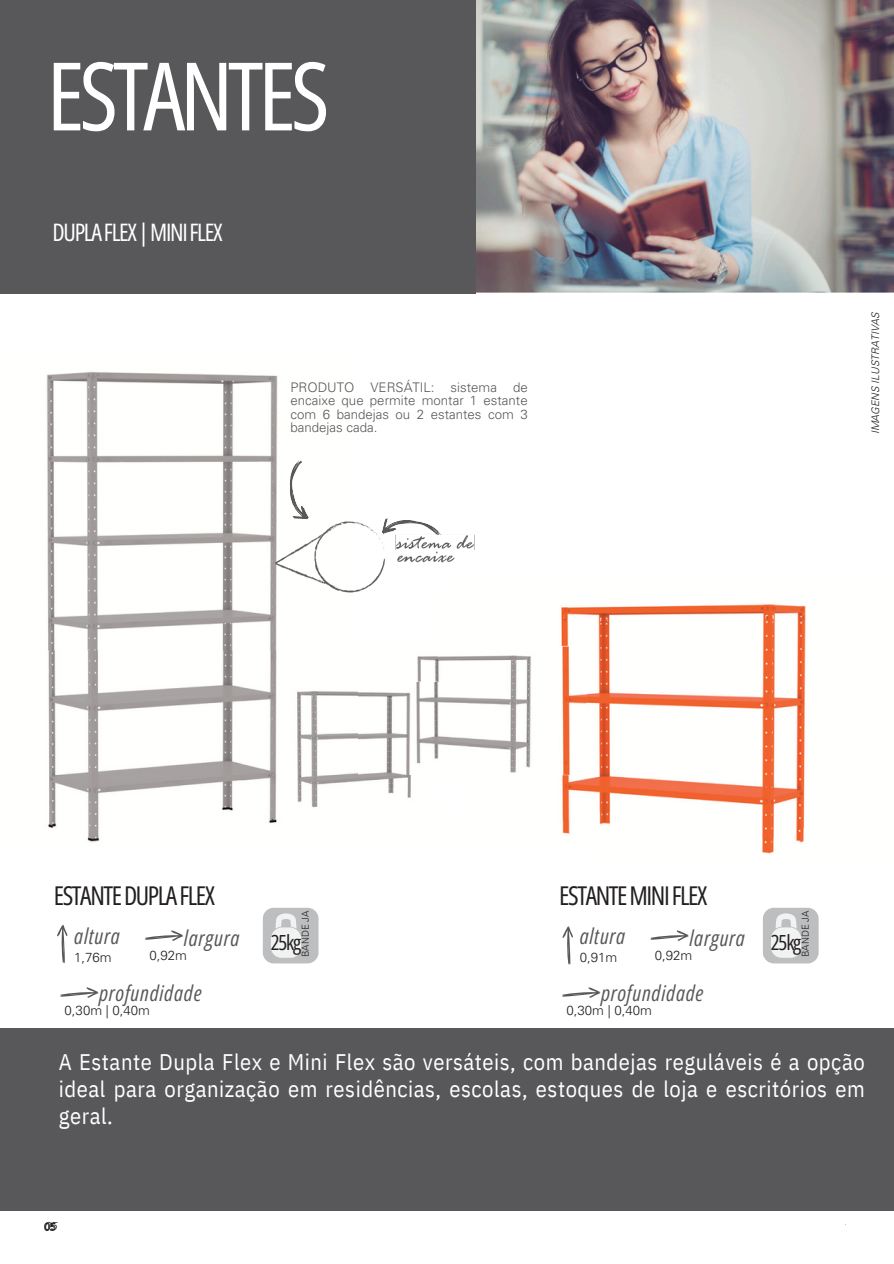
<style>
.page{position:relative;width:894px;height:1264px;background:#fff}
.page>*{position:absolute;margin:0;border:0;box-sizing:border-box;transform-origin:0 0}
.t1{font:94.5px "Open Sans Condensed";letter-spacing:-.055em;color:#fff}
.t2{font:25.95px "Open Sans Condensed";letter-spacing:-.055em;color:#231f20}
.t3{font:24.15px "Open Sans Condensed";letter-spacing:-.055em;color:#fff}
.t4{font:22.5px/27px "IBM Plex Sans Cond";letter-spacing:.025em;color:#fff;text-align:justify}
.t5{font:italic 21.6px "Open Sans Condensed";letter-spacing:.035em;color:#58585a}
.t6{font:20.85px "Open Sans Condensed";letter-spacing:-.055em;color:#231f20}
.t7{font:300 13.2px/13.5px "Univers LT Pro 45";color:#58585a;text-align:justify}
.t8{font:300 13.2px "Univers LT Pro 45";color:#231f20}
.t9{font:italic 300 11.55px "Univers LT Pro 45";color:#231f20}
.t10{font:italic 300 10.5px "Univers LT Pro 45";color:#231f20}
.t11{font:300 9.6px "Univers LT Pro 45";color:#231f20}
</style>
<div class="page">
<img style="left:475px;top:0;width:418px;height:293px">
<svg style="left:57px;top:924px;width:10px;height:38px"></svg>
<svg style="left:60px;top:987px;width:38px;height:10px"></svg>
<svg style="left:145px;top:930px;width:38px;height:10px"></svg>
<svg style="left:263px;top:907px;width:55px;height:56px"></svg>
<div style="left:0;top:0;width:475px;height:293px;background:#58585a"></div>
<svg style="left:562px;top:987px;width:38px;height:10px"></svg>
<svg style="left:562px;top:926px;width:11px;height:38px"></svg>
<svg style="left:650px;top:930px;width:38px;height:10px"></svg>
<div style="left:0;top:1028px;width:893px;height:182px;background:#58585a"></div>
<svg style="left:763px;top:907px;width:55px;height:56px"></svg>
<img style="left:47px;top:371px;width:260px;height:275px">
<img style="left:392px;top:528px;width:83px;height:35px">
<img style="left:48px;top:646px;width:389px;height:196px">
<img style="left:358px;top:682px;width:79px;height:92px">
<img style="left:267px;top:514px;width:125px;height:85px">
<img style="left:561px;top:604px;width:245px;height:250px">
<img style="left:437px;top:646px;width:149px;height:128px">
<svg style="left:44px;top:1222px;width:11px;height:8px"></svg>
<p class="t1" style="left:47px;top:29px;width:284px">ESTANTES</p>
<p class="t3" style="left:53px;top:215px;width:171px">DUPLAFLEX|MINIFLEX</p>
<h4 class="t7" style="left:290px;top:382px;width:239px">PRODUTO VERSÁTIL: sistema de encaixe que permite montar 1 estante com 6 bandejas ou 2 estantes com 3 bandejas cada.</h4>
<h5 class="t10" style="left:871px;top:434px;width:123px;rotate:-90deg">IMAGENS ILUSTRATIVAS</h5>
<h4 class="t2" style="left:54px;top:877px;width:162px">ESTANTEDUPLAFLEX</h4>
<h3 class="t2" style="left:559px;top:877px;width:149px">ESTANTEMINIFLEX</h3>
<p class="t11" style="left:302px;top:957px;width:48px;rotate:-90deg">BANDE JA</p>
<p class="t11" style="left:801px;top:957px;width:48px;rotate:-90deg">BANDE JA</p>
<p class="t5" style="left:74px;top:920px;width:47px">altura</p>
<p class="t8" style="left:74px;top:952px;width:39px">1,76m</p>
<h3 class="t5" style="left:579px;top:920px;width:47px">altura</h3>
<h3 class="t8" style="left:579px;top:952px;width:39px">0,91m</h3>
<p class="t5" style="left:184px;top:923px;width:57px">largura</p>
<h2 class="t8" style="left:149px;top:950px;width:39px">0,92m</h2>
<h3 class="t5" style="left:99px;top:977px;width:104px">profundidade</h3>
<h3 class="t5" style="left:689px;top:923px;width:57px">largura</h3>
<p class="t8" style="left:654px;top:950px;width:39px">0,92m</p>
<h2 class="t5" style="left:601px;top:977px;width:104px">profundidade</h2>
<p class="t6" style="left:271px;top:927px;width:32px">25kg</p>
<h4 class="t6" style="left:770px;top:927px;width:32px">25kg</h4>
<h3 class="t8" style="left:65px;top:1005px;width:87px">0,30m | 0,40m</h3>
<h3 class="t8" style="left:566px;top:1005px;width:87px">0,30m | 0,40m</h3>
<p class="t4" style="left:59px;top:1047px;width:807px">A Estante Dupla Flex e Mini Flex são versáteis, com bandejas reguláveis é a opção ideal para organização em residências, escolas, estoques de loja e escritórios em geral.</p>
<p class="t9" style="left:44px;top:1221px;width:14px">05</p>
</div>
